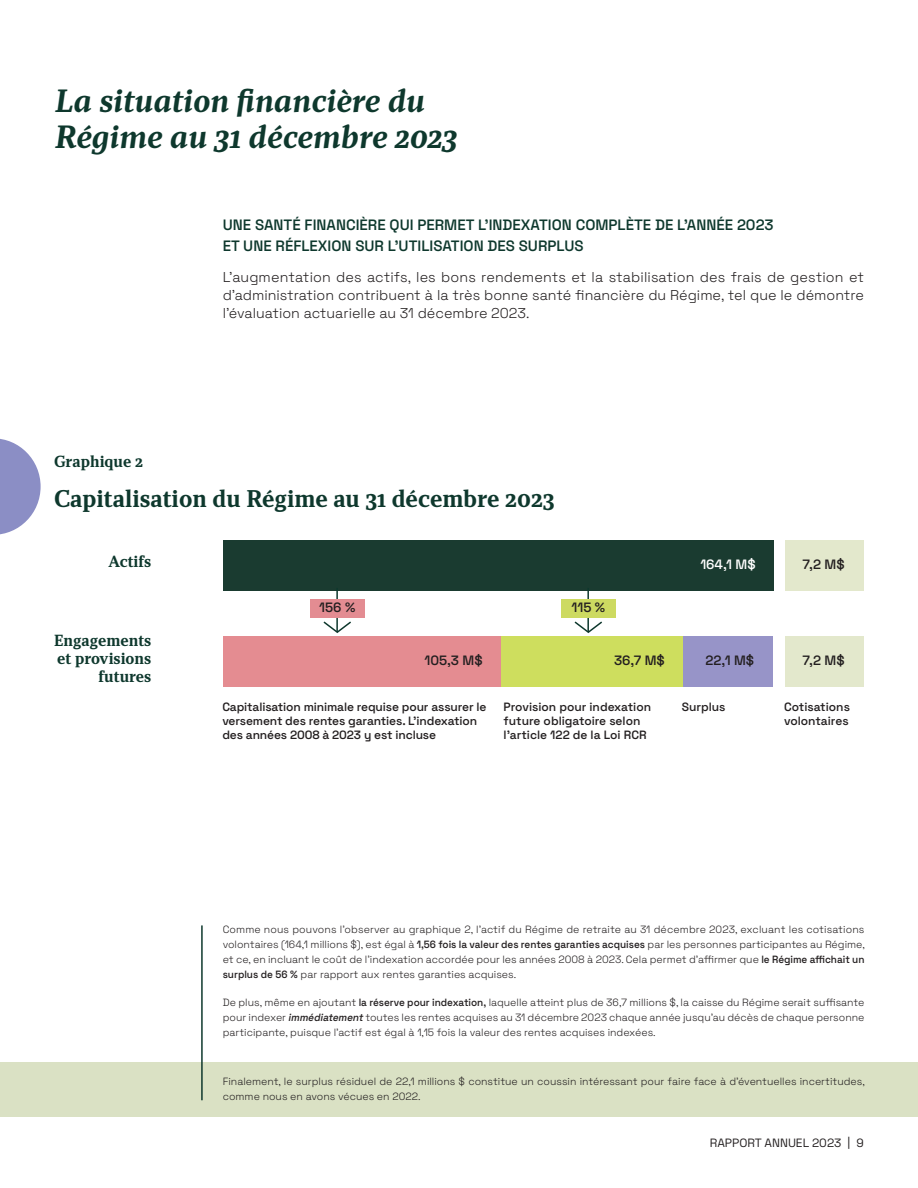
<style>
.page{position:relative;width:918px;height:1188px;background:#fff}
.page>*{position:absolute;margin:0;border:0;box-sizing:border-box;transform-origin:0 0}
.text_-_1{font:italic 700 30px/36px "Recia";color:#0e382d}
.text_-_1-2{font:700 22.5px "Recia";color:#0e382d}
.space_grotesk__italic{font:15px/21px "Space Grotesk Semi Bold 2";color:#0e382d}
.text_-_1-3{font:700 15px "Recia";color:#0e382d}
.space_grotesk__italic-2{font:300 14.25px/18px "Space Grotesk";color:#231f20;text-align:justify}
.space_grotesk__italic-3{font:13.5px "Space Grotesk Semi Bold 2";color:#231f20}
.space_grotesk__italic-4{font:13.5px "Space Grotesk Semi Bold 2";color:#fff}
.space_grotesk__italic-5{font:12px/14.4px "Space Grotesk Semi Bold 2";letter-spacing:-.01em;color:#231f20}
.t1{font:12px "Space Grotesk";color:#231f20}
.space_grotesk__italic-6{font:300 10.5px/15px "Space Grotesk";color:#231f20;text-align:justify}
.s1{font-family:"Space Grotesk Semi Bold 2";font-weight:400}
.s2{font-family:"Space Grotesk Semi Bold 2";font-weight:400;font-style:italic}
</style>
<div class="page">
<svg style="left:0;top:439px;width:41px;height:96px"></svg>
<div style="left:223px;top:540px;width:550px;height:51px;background:#1a3b30"></div>
<div style="left:223px;top:636px;width:278px;height:51px;background:#e48c91"></div>
<div style="left:501px;top:636px;width:183px;height:51px;background:#cede5e"></div>
<div style="left:684px;top:636px;width:89px;height:51px;background:#9794c8"></div>
<div style="left:785px;top:540px;width:79px;height:51px;background:#e3e8cc"></div>
<div style="left:785px;top:636px;width:79px;height:51px;background:#e3e8cc"></div>
<svg style="left:574px;top:621px;width:28px;height:12px"></svg>
<hr style="left:587px;top:588px;width:2px;height:44px;background:#0e382d">
<svg style="left:323px;top:621px;width:28px;height:12px"></svg>
<hr style="left:336px;top:588px;width:2px;height:44px;background:#0e382d">
<div style="left:561px;top:599px;width:55px;height:18px;background:#cdda61"></div>
<div style="left:310px;top:599px;width:55px;height:18px;background:#e38c92"></div>
<div style="left:0;top:1063px;width:918px;height:54px;background:#dae1c4"></div>
<hr style="left:201px;top:925px;width:2px;height:175px;background:#0e382d">
<p class="text_-_1" style="left:54px;top:83px;width:404px">La situation financière du<br>Régime au 31 décembre 2023</p>
<p class="space_grotesk__italic" style="left:223px;top:213px;width:552px">UNE SANTÉ FINANCIÈRE QUI PERMET L’INDEXATION COMPLÈTE DE L’ANNÉE 2023<br>ET UNE RÉFLEXION SUR L’UTILISATION DES SURPLUS</p>
<p class="space_grotesk__italic-2" style="left:223px;top:268px;width:643px">L’augmentation des actifs, les bons rendements et la stabilisation des frais de gestion et d’administration contribuent à la très bonne santé financière du Régime, tel que le démontre l’évaluation actuarielle au 31 décembre 2023.</p>
<p class="text_-_1-3" style="left:54px;top:452px;width:91px">Graphique 2</p>
<p class="text_-_1-2" style="left:54px;top:484px;width:502px">Capitalisation du Régime au 31 décembre 2023</p>
<p class="text_-_1-3" style="left:108px;top:551px;width:44px">Actifs</p>
<p class="space_grotesk__italic-3" style="left:319px;top:597px;width:38px">156 %</p>
<p class="space_grotesk__italic-3" style="left:571px;top:597px;width:35px">115 %</p>
<p class="space_grotesk__italic-4" style="left:700px;top:554px;width:57px">164,1 M$</p>
<p class="space_grotesk__italic-3" style="left:803px;top:554px;width:43px">7,2 M$</p>
<p class="text_-_1-3" style="left:54px;top:631px;width:99px">Engagements</p>
<p class="text_-_1-3" style="left:57px;top:649px;width:96px">et provisions</p>
<p class="text_-_1-3" style="left:98px;top:667px;width:54px">futures</p>
<p class="space_grotesk__italic-3" style="left:424px;top:650px;width:60px">105,3 M$</p>
<p class="space_grotesk__italic-3" style="left:614px;top:650px;width:52px">36,7 M$</p>
<p class="space_grotesk__italic-3" style="left:706px;top:650px;width:50px">22,1 M$</p>
<p class="space_grotesk__italic-3" style="left:803px;top:650px;width:43px">7,2 M$</p>
<p class="space_grotesk__italic-5" style="left:222px;top:698px;width:266px">Capitalisation minimale requise pour assurer le versement des rentes garanties. L’indexation des années 2008 à 2023 y est incluse</p>
<p class="space_grotesk__italic-5" style="left:504px;top:698px;width:149px">Provision pour indexation future obligatoire selon l’article 122 de la Loi RCR</p>
<p class="space_grotesk__italic-5" style="left:682px;top:698px;width:45px">Surplus</p>
<p class="space_grotesk__italic-5" style="left:784px;top:698px;width:67px">Cotisations volontaires</p>
<p class="space_grotesk__italic-6" style="left:223px;top:921px;width:644px">Comme nous pouvons l’observer au graphique 2, l’actif du Régime de retraite au 31 décembre 2023, excluant les cotisations volontaires (164,1 millions $), est égal à <span class="s1">1,56 fois la valeur des rentes garanties acquises</span> par les personnes participantes au Régime, et ce, en incluant le coût de l’indexation accordée pour les années 2008 à 2023. Cela permet d’affirmer que <span class="s1">le Régime affichait un surplus de 56 %</span> par rapport aux rentes garanties acquises.</p>
<p class="space_grotesk__italic-6" style="left:223px;top:995px;width:643px">De plus, même en ajoutant <span class="s1">la réserve pour indexation,</span> laquelle atteint plus de 36,7 millions $, la caisse du Régime serait suffisante pour indexer <span class="s2">immédiatement</span>toutes les rentes acquises au 31 décembre 2023 chaque année jusqu’au décès de chaque personne participante, puisque l’actif est égal à 1,15 fois la valeur des rentes acquises indexées.</p>
<p class="space_grotesk__italic-6" style="left:223px;top:1073px;width:644px">Finalement, le surplus résiduel de 22,1 millions $ constitue un coussin intéressant pour faire face à d’éventuelles incertitudes, comme nous en avons vécues en 2022.</p>
<p class="t1" style="left:710px;top:1134px;width:156px">RAPPORT ANNUEL 2023 | 9</p>
</div>
